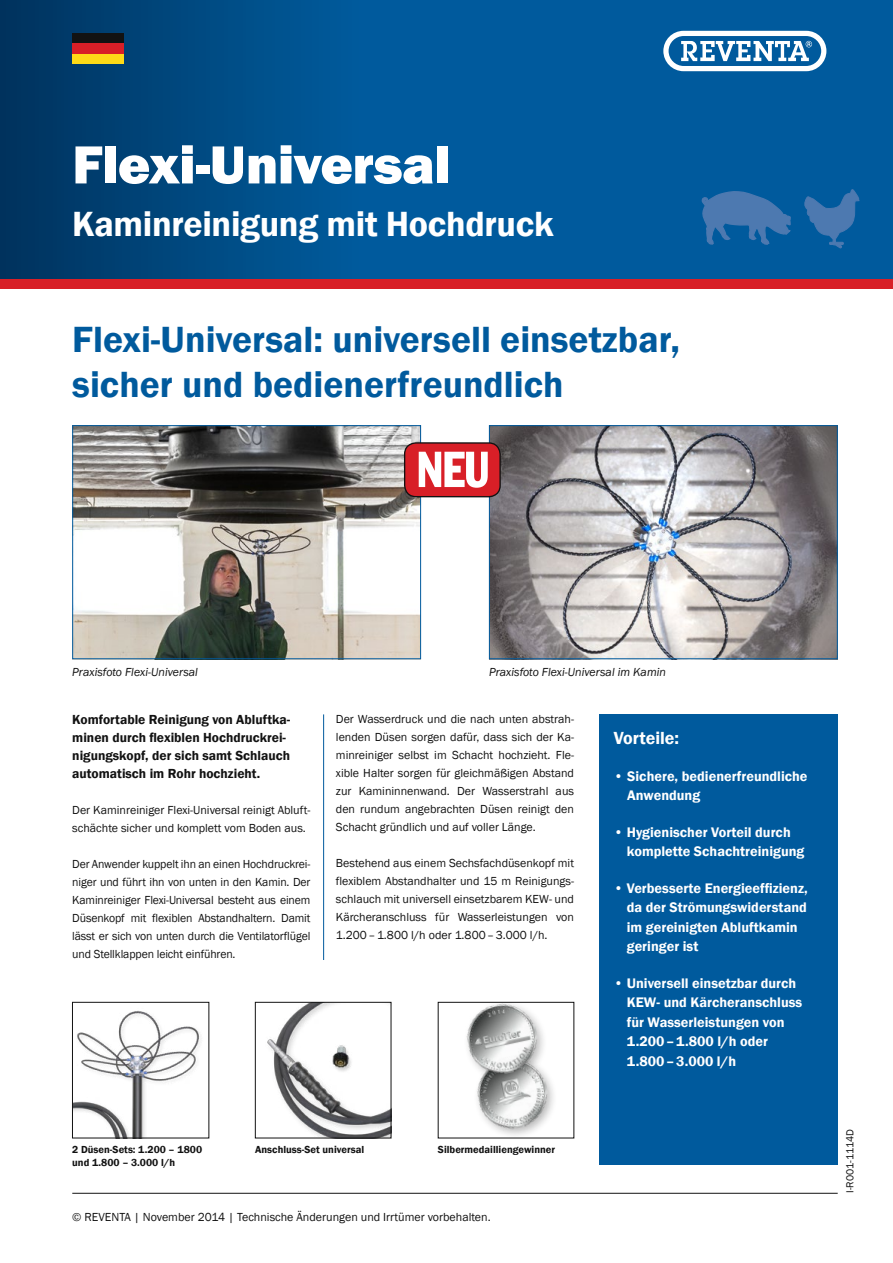
<style>
.page{position:relative;width:893px;height:1263px;background:#fff}
.page>*{position:absolute;margin:0;border:0;box-sizing:border-box;transform-origin:0 0}
.t1{font:800 55.5px "Franklin Gothic";letter-spacing:-.01em;color:#fff}
.t2{font:600 37.5px/45px "Franklin Gothic";color:#005a9d}
.t3{font:600 36px "Franklin Gothic";letter-spacing:-.01em;color:#fff}
.t4{font:600 18px "Franklin Gothic";color:#fff}
.t5{font:600 14.25px/19.5px "Franklin Gothic";color:#fff}
.t6{font:600 13.5px/18px "Franklin Gothic";color:#121212}
.t7{font:12px/18px "Franklin Gothic";color:#121212;text-align:justify}
.t8{font:italic 12px "Franklin Gothic";color:#121212}
.t9{font:600 10.5px "Franklin Gothic";color:#121212}
.t10{font:10.5px "Franklin Gothic";letter-spacing:-.01em;color:#121212}
</style>
<div class="page">
<hr style="left:72px;top:1193px;width:766px;height:1px;background:#121212">
<div style="left:0;top:279px;width:893px;height:10px;background:#d81f27"></div>
<svg style="left:0;top:0;width:893px;height:279px;background:#00518f"></svg>
<svg style="left:663px;top:31px;width:163px;height:40px"></svg>
<div style="left:72px;top:33px;width:51px;height:10px;background:#121212"></div>
<div style="left:72px;top:54px;width:51px;height:10px;background:#feda17"></div>
<div style="left:72px;top:43px;width:51px;height:11px;background:#d81f27"></div>
<hr style="left:323px;top:714px;width:1px;height:246px;background:#005a9d">
<img style="left:491px;top:427px;width:345px;height:230px">
<div style="left:489px;top:425px;width:349px;height:234px;border:1px solid #005a9d"></div>
<img style="left:74px;top:427px;width:345px;height:230px">
<div style="left:72px;top:425px;width:349px;height:234px;border:1px solid #005a9d"></div>
<div style="left:405px;top:443px;width:95px;height:54px;background:#d81f27;border-radius:11px"></div>
<div style="left:404px;top:442px;width:97px;height:55px;border:1px solid #121212;border-radius:11px"></div>
<svg style="left:419px;top:452px;width:69px;height:36px"></svg>
<div style="left:600px;top:714px;width:238px;height:451px;background:#005a9d"></div>
<svg style="left:701px;top:190px;width:91px;height:59px;background:#2a6ba7"></svg>
<svg style="left:803px;top:189px;width:57px;height:60px;background:#2267a5"></svg>
<img style="left:267px;top:1004px;width:122px;height:132px">
<div style="left:255px;top:1002px;width:136px;height:136px;border:1px solid #121212"></div>
<img style="left:477px;top:1078px;width:77px;height:57px">
<div style="left:463px;top:1002px;width:85px;height:82px;background:#121212;opacity:.3"></div>
<img style="left:463px;top:1004px;width:81px;height:76px">
<img style="left:74px;top:1010px;width:127px;height:126px">
<div style="left:72px;top:1002px;width:137px;height:136px;border:1px solid #121212"></div>
<img style="left:323px;top:1038px;width:36px;height:36px">
<h1 class="t1" style="left:72px;top:129px;width:380px">Flexi-Universal</h1>
<h3 class="t3" style="left:72px;top:202px;width:483px">Kaminreinigung mit Hochdruck</h3>
<h2 class="t2" style="left:72px;top:317px;width:609px">Flexi-Universal: universell einsetzbar, sicher und bedienerfreundlich</h2>
<p class="t8" style="left:72px;top:664px;width:128px">Praxisfoto Flexi-Universal</p>
<p class="t8" style="left:489px;top:664px;width:179px">Praxisfoto Flexi-Universal im Kamin</p>
<p class="t6" style="left:72px;top:710px;width:219px">Komfortable Reinigung von Abluftka&shy;minen durch flexiblen Hochdruckrei&shy;nigungskopf, der sich samt Schlauch automatisch im Rohr hochzieht.</p>
<p class="t7" style="left:72px;top:801px;width:240px">Der Kaminreiniger Flexi-Universal reinigt Abluft&shy;schächte sicher und komplett vom Boden aus.</p>
<p class="t7" style="left:72px;top:855px;width:240px">Der Anwender kuppelt ihn an einen Hochdruckrei&shy;niger und führt ihn von unten in den Kamin. Der Kaminreiniger Flexi-Universal besteht aus einem Düsenkopf mit flexiblen Abstandhaltern. Damit lässt er sich von unten durch die Ventilatorflügel und Stellklappen leicht einführen.</p>
<p class="t7" style="left:336px;top:710px;width:240px">Der Wasserdruck und die nach unten abstrah&shy;lenden Düsen sorgen dafür, dass sich der Ka&shy;minreiniger selbst im Schacht hochzieht. Fle&shy;xible Halter sorgen für gleichmäßigen Abstand zur Kamininnenwand. Der Wasserstrahl aus den rundum angebrachten Düsen reinigt den Schacht gründlich und auf voller Länge.</p>
<p class="t7" style="left:336px;top:854px;width:240px">Bestehend aus einem Sechsfachdüsenkopf mit flexiblem Abstandhalter und 15 m Reinigungs&shy;schlauch mit universell einsetzbarem KEW- und Kärcheranschluss für Wasserleistungen von 1.200–1.800 l/h oder 1.800–3.000 l/h.</p>
<p class="t9" style="left:72px;top:1143px;width:131px">2 Düsen-Sets: 1.200 – 1800</p>
<p class="t9" style="left:255px;top:1143px;width:111px">Anschluss-Set universal</p>
<p class="t9" style="left:438px;top:1143px;width:119px">Silbermedailliengewinner</p>
<p class="t9" style="left:72px;top:1156px;width:104px">und 1.800 – 3.000 l/h</p>
<p class="t7" style="left:72px;top:1208px;width:420px">© REVENTA | November 2014 | Technische Änderungen und Irrtümer vorbehalten.</p>
<h3 class="t4" style="left:614px;top:727px;width:67px">Vorteile:</h3>
<p class="t5" style="left:627px;top:766px;width:182px;text-indent:-13px">• Sichere, bedienerfreundliche<br>Anwendung</p>
<p class="t5" style="left:627px;top:822px;width:179px;text-indent:-13px">• Hygienischer Vorteil durch komplette Schachtreinigung</p>
<p class="t5" style="left:627px;top:878px;width:182px;text-indent:-13px">• Verbesserte Energieeffizienz, da der Strömungswiderstand im gereinigten Abluftkamin geringer ist</p>
<p class="t5" style="left:627px;top:973px;width:177px;text-indent:-13px">• Universell einsetzbar durch<br>KEW- und Kärcheranschluss für Wasserleistungen von<br>1.200–1.800 l/h oder<br>1.800–3.000 l/h</p>
<p class="t10" style="left:843px;top:1193px;width:66px;rotate:-90deg">I-R001-1114D</p>
</div>
